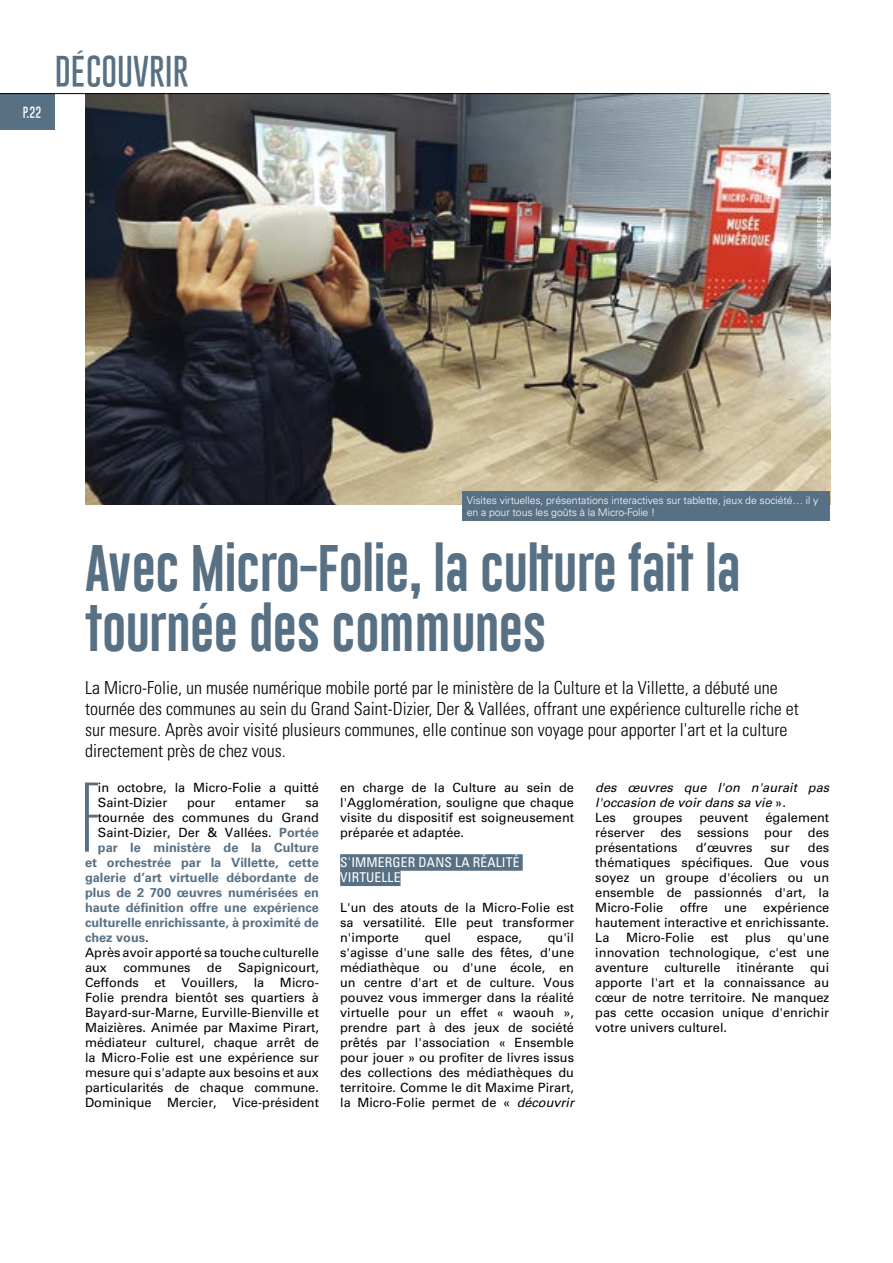
<style>
.page{position:relative;width:893px;height:1263px;background:#fff}
.page>*{position:absolute;margin:0;border:0;box-sizing:border-box;transform-origin:0 0}
.t1{font:100 ultra-condensed 95.85px "Univers LT Std";color:#587084}
.t2{font:48px/60px "Gobold Lowplus";letter-spacing:-.01em;color:#587084}
.t3{font:100 33px "Gobold";color:#587084}
.t4{font:300 condensed 18px/21px "Univers LT Std";color:#000}
.t5{font:condensed 13.5px/15.3px "Univers LT Std";letter-spacing:.01em;color:#fff}
.t6{font:12.75px/15px "Univers LT Std";color:#000;text-align:justify}
.t7{font:700 12.75px "Univers LT Std";color:#587084}
.t8{font:italic 12.75px/15px "Univers LT Std";color:#000}
.t9{font:100 12px "Gobold";color:#fff}
.t10{font:300 10.5px/12.6px "Univers LT Std";letter-spacing:-.01em;color:#fff}
.t11{font:500 7.5px "Avenir LT";color:#fff}
.s1{font-weight:700;color:#587084}
.s2{font-weight:400;color:#000}
.s3{font-style:italic}
.s4{font-style:normal}
</style>
<div class="page">
<img style="left:85px;top:94px;width:745px;height:411px">
<div style="left:0;top:93px;width:55px;height:37px;background:#587084"></div>
<hr style="left:0;top:93px;width:829px;height:1px;background:#000">
<div style="left:340px;top:854px;width:183px;height:17px;background:#587084"></div>
<div style="left:340px;top:869px;width:60px;height:17px;background:#587084"></div>
<div style="left:463px;top:491px;width:367px;height:30px;background:#587084"></div>
<p class="t9" style="left:23px;top:105px;width:20px">P.22</p>
<h3 class="t3" style="left:55px;top:51px;width:135px">DÉCOUVRIR</h3>
<p class="t11" style="left:816px;top:269px;width:74px;rotate:-90deg">CP : PIERRERENAUD</p>
<p class="t10" style="left:467px;top:493px;width:353px">Visites virtuelles, présentations interactives sur tablette, jeux de société… il y en a pour tous les goûts à la Micro-Folie !</p>
<h2 class="t2" style="left:85px;top:542px;width:657px">Avec Micro-Folie, la culture fait la tournée des communes</h2>
<p class="t4" style="left:85px;top:677px;width:715px">La Micro-Folie, un musée numérique mobile porté par le ministère de la Culture et la Villette, a débuté une tournée des communes au sein du Grand Saint-Dizier, Der &amp; Vallées, offrant une expérience culturelle riche et sur mesure. Après avoir visité plusieurs communes, elle continue son voyage pour apporter l'art et la culture directement près de chez vous.</p>
<h1 class="t1" style="left:82px;top:769px;width:18px">F</h1>
<p class="t6" style="left:98px;top:780px;width:223px">in octobre, la Micro-Folie a quitté<br>Saint-Dizier</p>
<p class="t6" style="left:187px;top:795px;width:30px">pour</p>
<p class="t6" style="left:235px;top:795px;width:52px">entamer</p>
<p class="t6" style="left:305px;top:795px;width:15px">sa</p>
<p class="t6" style="left:98px;top:810px;width:223px">tournée des communes du Grand</p>
<p class="t6" style="left:98px;top:825px;width:223px">Saint-Dizier, Der &amp; Vallées. <span class="s1">Portée</span></p>
<p class="t7" style="left:98px;top:840px;width:222px">par le ministère de la Culture</p>
<p class="t7" style="left:85px;top:855px;width:235px">et orchestrée par la Villette, cette</p>
<p class="t7" style="left:85px;top:870px;width:235px">galerie d’art virtuelle débordante de</p>
<p class="t7" style="left:85px;top:885px;width:235px">plus de 2 700 œuvres numérisées en</p>
<p class="t7" style="left:85px;top:900px;width:235px">haute définition offre une expérience</p>
<p class="t7" style="left:85px;top:915px;width:235px">culturelle enrichissante, à proximité de</p>
<p class="t7" style="left:85px;top:930px;width:65px">chez vous<span class="s2">.</span></p>
<p class="t6" style="left:85px;top:945px;width:235px">Après avoir apporté sa touche culturelle</p>
<p class="t6" style="left:85px;top:960px;width:23px">aux</p>
<p class="t6" style="left:123px;top:960px;width:69px">communes</p>
<p class="t6" style="left:207px;top:960px;width:16px">de</p>
<p class="t6" style="left:85px;top:960px;width:235px;text-indent:153px">Sapignicourt, Ceffonds et Vouillers, la Micro-Folie prendra bientôt ses quartiers à Bayard-sur-Marne, Eurville-Bienville et Maizières. Animée par Maxime Pirart, médiateur culturel, chaque arrêt de la Micro-Folie est une expérience sur mesure qui s'adapte aux besoins et aux particularités de chaque commune.<br>Dominique Mercier, Vice-président</p>
<p class="t6" style="left:340px;top:780px;width:235px">en charge de la Culture au sein de l'Agglomération, souligne que chaque visite du dispositif est soigneusement préparée et adaptée.</p>
<p class="t5" style="left:340px;top:854px;width:181px">S'IMMERGER DANS LA RÉALITÉ<br>VIRTUELLE</p>
<p class="t6" style="left:340px;top:900px;width:235px">L'un des atouts de la Micro-Folie est sa versatilité. Elle peut transformer n'importe</p>
<p class="t6" style="left:340px;top:930px;width:235px;text-indent:208px">qu'il s'agisse d'une salle des fêtes, d'une médiathèque ou d'une école, en un centre d'art et de culture. Vous pouvez vous immerger dans la réalité virtuelle pour un effet « waouh », prendre part à des jeux de société prêtés par l'association « Ensemble pour jouer » ou profiter de livres issus des collections des médiathèques du territoire. Comme le dit Maxime Pirart, la Micro-Folie permet de « <span class="s3">découvrir</span></p>
<p class="t6" style="left:425px;top:930px;width:28px">quel</p>
<p class="t6" style="left:477px;top:930px;width:47px">espace,</p>
<p class="t8" style="left:595px;top:780px;width:235px">des œuvres que l'on n'aurait pas l'occasion de voir dans sa vie <span class="s4">».<br>Les</span></p>
<p class="t6" style="left:595px;top:810px;width:235px;text-indent:170px">également réserver des sessions pour des présentations</p>
<p class="t6" style="left:633px;top:810px;width:51px">groupes</p>
<p class="t6" style="left:699px;top:810px;width:50px">peuvent</p>
<p class="t6" style="left:696px;top:840px;width:58px">d’œuvres</p>
<p class="t6" style="left:771px;top:840px;width:21px">sur</p>
<p class="t6" style="left:595px;top:840px;width:235px;text-indent:213px">des thématiques spécifiques. Que vous soyez un groupe d'écoliers ou un ensemble de passionnés d'art, la Micro-Folie</p>
<p class="t6" style="left:595px;top:900px;width:235px;text-indent:168px">expérience hautement interactive et enrichissante.<br>La</p>
<p class="t6" style="left:680px;top:900px;width:30px">offre</p>
<p class="t6" style="left:724px;top:900px;width:24px">une</p>
<p class="t6" style="left:626px;top:930px;width:70px">Micro-Folie</p>
<p class="t6" style="left:711px;top:930px;width:19px">est</p>
<p class="t6" style="left:745px;top:930px;width:27px">plus</p>
<p class="t6" style="left:595px;top:930px;width:235px;text-indent:192px">qu'une innovation technologique, c'est une aventure</p>
<p class="t6" style="left:664px;top:960px;width:57px">culturelle</p>
<p class="t6" style="left:737px;top:960px;width:59px">itinérante</p>
<p class="t6" style="left:595px;top:960px;width:235px;text-indent:215px">qui apporte l'art et la connaissance au cœur de notre territoire. Ne manquez pas cette occasion unique d'enrichir votre univers culturel.</p>
</div>
